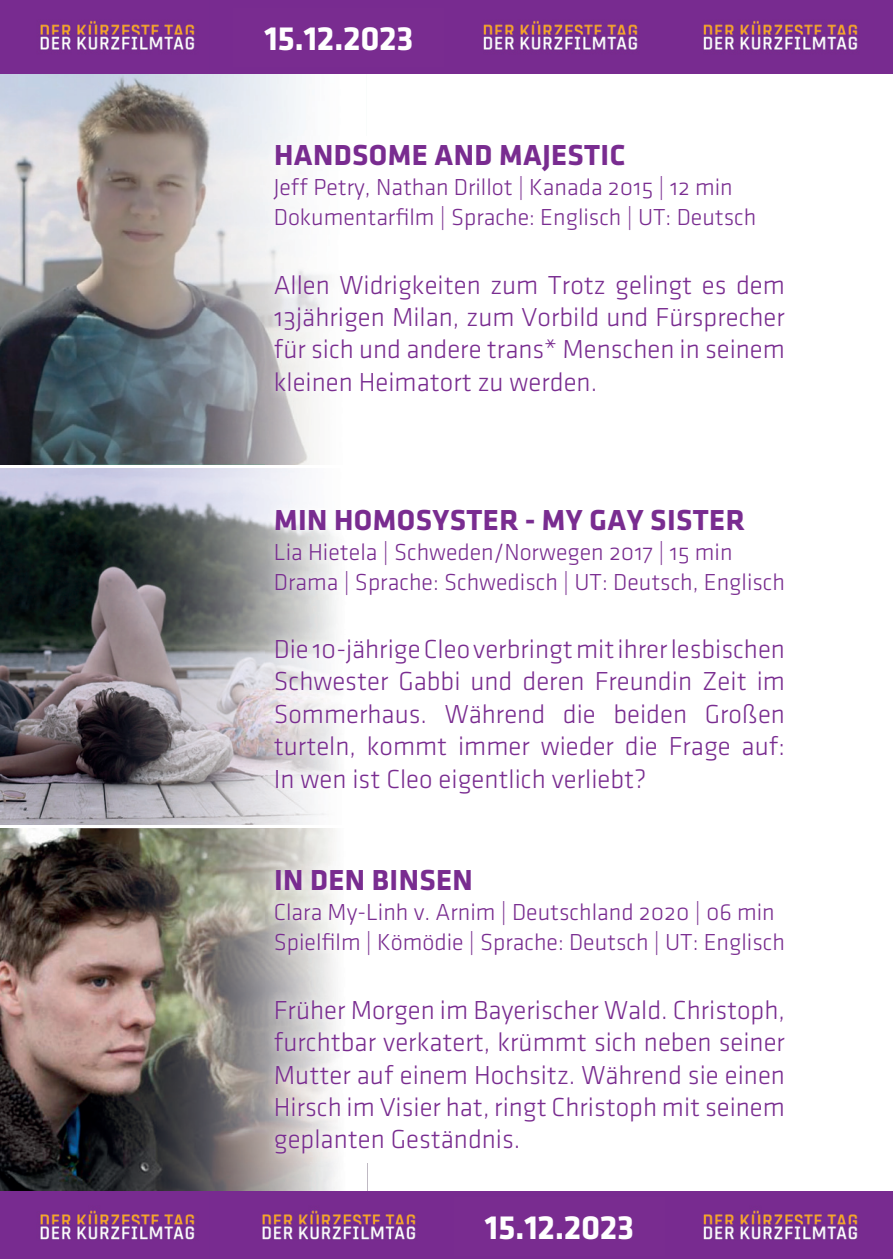
<style>
.page{position:relative;width:893px;height:1259px;background:#fff}
.page>*{position:absolute;margin:0;border:0;box-sizing:border-box;transform-origin:0 0}
.t1{font:700 34.8px "Klavika";letter-spacing:-.01em;color:#fff}
.t2{font:700 30px "Klavika";letter-spacing:.015em;color:#792c90}
.t3{font:27px/32.4px "Klavika Light OSF";color:#792c90;text-align:justify}
.t4{font:24px/30px "Klavika Light OSF";color:#792c90}
</style>
<div class="page">
<img style="left:0;top:73px;width:77px;height:392px">
<img style="left:0;top:468px;width:77px;height:357px">
<img style="left:0;top:828px;width:77px;height:363px">
<img style="left:77px;top:73px;width:290px;height:1118px">
<img style="left:265px;top:465px;width:102px;height:363px">
<img style="left:265px;top:137px;width:102px;height:328px">
<img style="left:265px;top:828px;width:102px;height:334px">
<img style="left:0;top:0;width:893px;height:73px">
<img style="left:0;top:1191px;width:893px;height:68px">
<div style="left:233px;top:8px;width:211px;height:59px;background:#792c90"></div>
<div style="left:454px;top:1197px;width:211px;height:59px;background:#792c90"></div>
<p class="t1" style="left:264px;top:19px;width:151px">15.12.2023</p>
<p class="t2" style="left:274px;top:139px;width:353px">HANDSOME AND MAJESTIC</p>
<p class="t4" style="left:274px;top:173px;width:484px">Jeff Petry, Nathan Drillot | Kanada 2015 | 12 min<br>Dokumentarfilm | Sprache: Englisch | UT: Deutsch</p>
<p class="t3" style="left:274px;top:269px;width:513px">Allen Widrigkeiten zum Trotz gelingt es dem 13jährigen Milan, zum Vorbild und Fürsprecher für sich und andere trans* Menschen in seinem kleinen Heimatort zu werden.</p>
<p class="t2" style="left:274px;top:503px;width:472px">MIN HOMOSYSTER - MY GAY SISTER</p>
<p class="t4" style="left:274px;top:537px;width:513px">Lia Hietela | Schweden/Norwegen 2017 | 15 min<br>Drama | Sprache: Schwedisch | UT: Deutsch, Englisch</p>
<p class="t3" style="left:274px;top:633px;width:513px">Die 10-jährige Cleo verbringt mit ihrer lesbischen Schwester Gabbi und deren Freundin Zeit im Sommerhaus. Während die beiden Großen turteln, kommt immer wieder die Frage auf:<br>In wen ist Cleo eigentlich verliebt?</p>
<p class="t2" style="left:274px;top:864px;width:200px">IN DEN BINSEN</p>
<p class="t4" style="left:274px;top:897px;width:513px">Clara My-Linh v. Arnim | Deutschland 2020 | 06 min<br>Spielfilm | Kömödie | Sprache: Deutsch | UT: Englisch</p>
<p class="t3" style="left:274px;top:994px;width:513px">Früher Morgen im Bayerischer Wald. Christoph, furchtbar verkatert, krümmt sich neben seiner Mutter auf einem Hochsitz. Während sie einen Hirsch im Visier hat, ringt Christoph mit seinem geplanten Geständnis.</p>
<p class="t1" style="left:485px;top:1208px;width:151px">15.12.2023</p>
</div>
